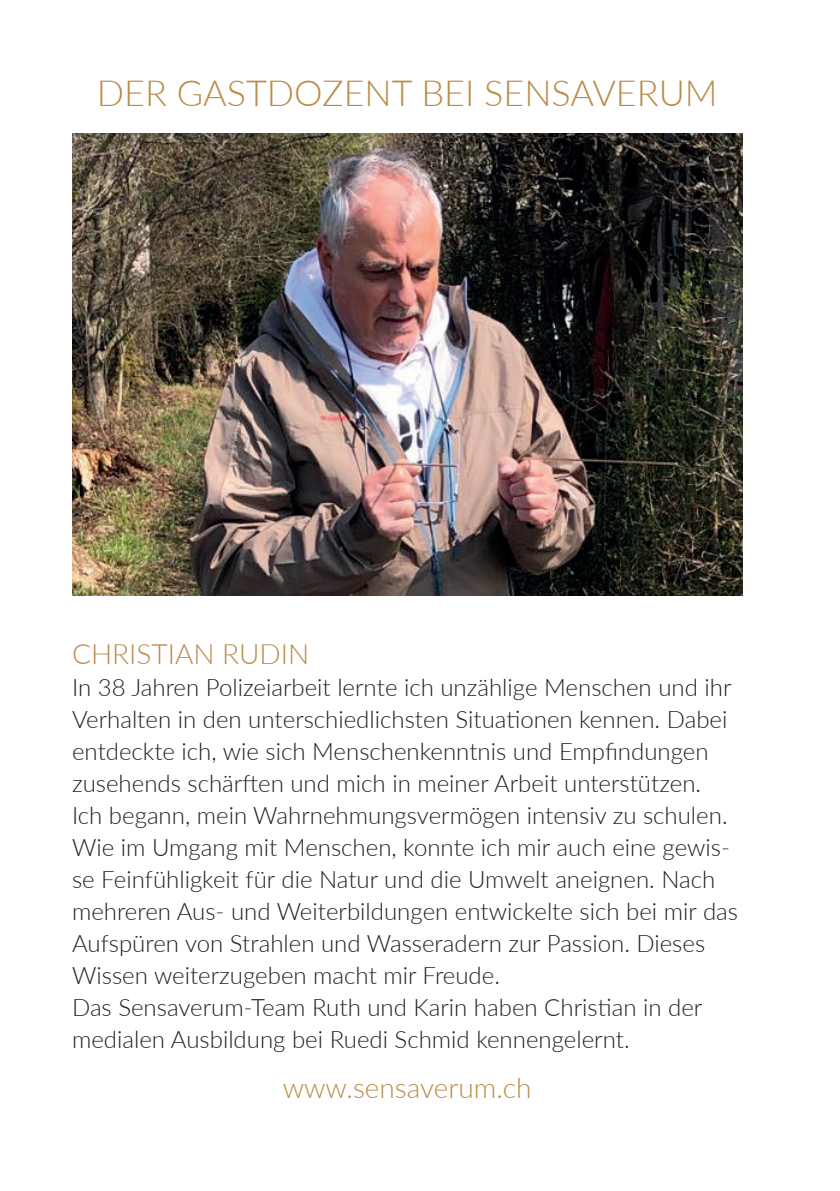
<style>
.page{position:relative;width:840px;height:1191px;background:#fff}
.page>*{position:absolute;margin:0;border:0;box-sizing:border-box;transform-origin:0 0}
.t1{font:300 36px "Lato";color:#bb8b48}
.t2{font:300 28px "Lato";color:#bb8b48}
.t3{font:300 24px/32px "Lato";color:#231f20}
</style>
<div class="page">
<img style="left:72px;top:134px;width:670px;height:461px">
<h1 class="t1" style="left:97px;top:68px;width:622px">DER GASTDOZENT BEI SENSAVERUM</h1>
<p class="t2" style="left:72px;top:634px;width:238px">CHRISTIAN RUDIN</p>
<p class="t3" style="left:72px;top:670px;width:667px">In 38 Jahren Polizeiarbeit lernte ich unzählige Menschen und ihr Verhalten in den unterschiedlichsten Situationen kennen. Dabei entdeckte ich, wie sich Menschenkenntnis und Empfindungen zusehends schärften und mich in meiner Arbeit unterstützen.<br>Ich begann, mein Wahrnehmungsvermögen intensiv zu schulen.<br>Wie im Umgang mit Menschen, konnte ich mir auch eine gewis&shy;se Feinfühligkeit für die Natur und die Umwelt aneignen. Nach mehreren Aus- und Weiterbildungen entwickelte sich bei mir das Aufspüren von Strahlen und Wasseradern zur Passion. Dieses Wissen weiterzugeben macht mir Freude.<br>Das Sensaverum-Team Ruth und Karin haben Christian in der medialen Ausbildung bei Ruedi Schmid kennengelernt.</p>
<p class="t2" style="left:282px;top:1068px;width:250px">www.sensaverum.ch</p>
</div>
